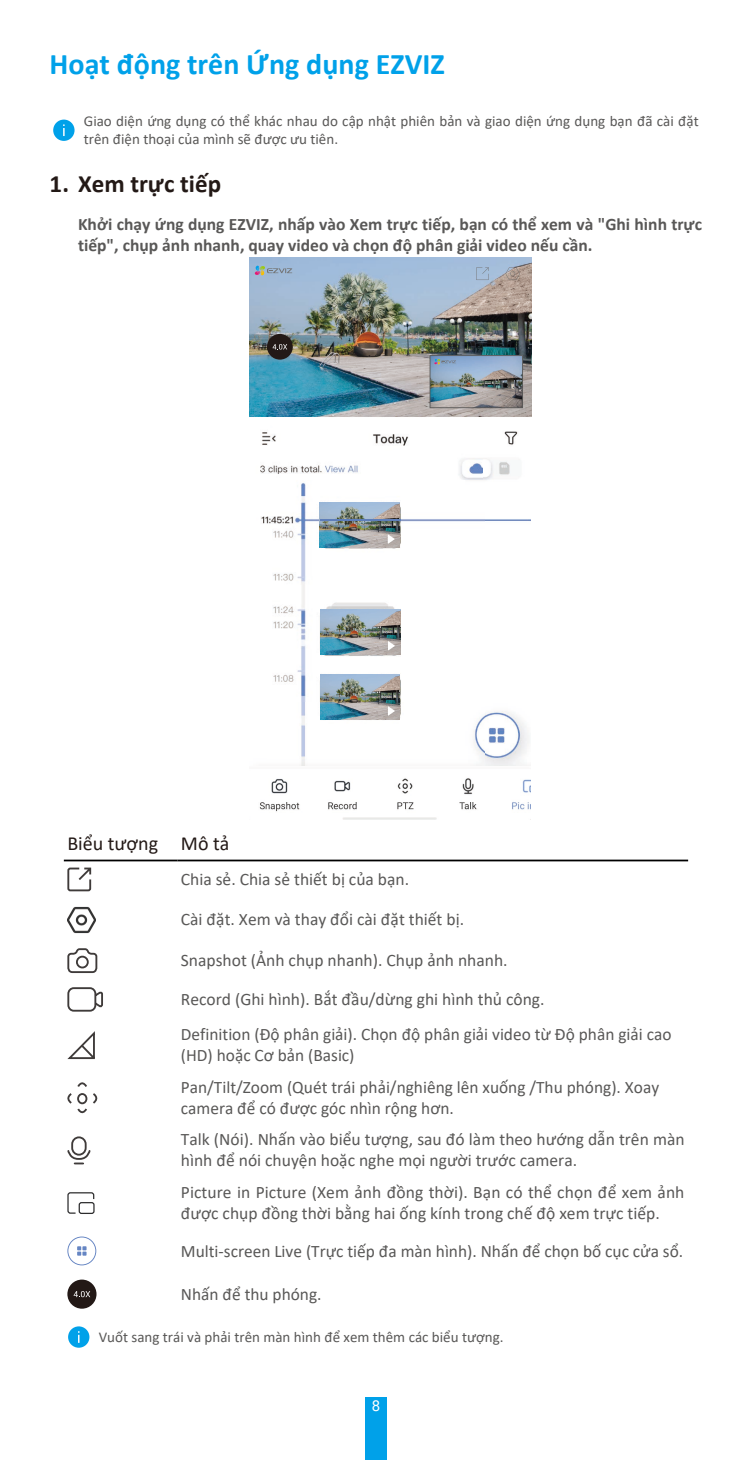
<style>
.page{position:relative;width:752px;height:1460px;background:#fff}
.page>*{position:absolute;margin:0;border:0;box-sizing:border-box;transform-origin:0 0}
.t1{font:700 30px "Calibri";color:#00a1e9}
.t2{font:700 25px "Calibri";color:#231916}
.t3{font:20px "Calibri";color:#231916}
.t4{font:17.5px/31.8px "Calibri";color:#595857}
.t5{font:700 17.5px/21px "Calibri";color:#595857}
.t6{font:15px/18px "Calibri";color:#595857}
.t7{font:15px "Roboto";color:#fff}
</style>
<div class="page">
<div style="left:365px;top:1398px;width:21px;height:62px;background:#00a1e9"></div>
<div style="left:53px;top:120px;width:21px;height:21px;background:#00a1e9;border-radius:50%"></div>
<svg style="left:63px;top:124px;width:2px;height:12px"></svg>
<img style="left:249px;top:416px;width:281px;height:350px">
<img style="left:259px;top:778px;width:271px;height:41px">
<img style="left:249px;top:258px;width:282px;height:158px">
<svg style="left:476px;top:267px;width:12px;height:13px"></svg>
<svg style="left:505px;top:267px;width:14px;height:13px"></svg>
<svg style="left:254px;top:266px;width:38px;height:9px"></svg>
<div style="left:267px;top:334px;width:25px;height:26px;background:#231916;border-radius:50%"></div>
<svg style="left:272px;top:344px;width:15px;height:6px"></svg>
<img style="left:429px;top:355px;width:93px;height:53px">
<img style="left:320px;top:503px;width:79px;height:45px">
<svg style="left:387px;top:534px;width:7px;height:10px"></svg>
<img style="left:320px;top:609px;width:80px;height:45px">
<svg style="left:388px;top:641px;width:6px;height:9px"></svg>
<img style="left:320px;top:675px;width:80px;height:45px">
<svg style="left:388px;top:706px;width:6px;height:10px"></svg>
<hr style="left:320px;top:519px;width:80px;height:2px;background:#5e7eb9">
<hr style="left:64px;top:860px;width:113px;height:1px;background:#000">
<hr style="left:177px;top:860px;width:510px;height:1px;background:#000">
<svg style="left:67px;top:867px;width:25px;height:25px"></svg>
<img style="left:67px;top:906px;width:28px;height:28px">
<svg style="left:67px;top:948px;width:31px;height:25px"></svg>
<svg style="left:67px;top:987px;width:36px;height:25px"></svg>
<svg style="left:67px;top:1031px;width:28px;height:29px"></svg>
<svg style="left:67px;top:1082px;width:31px;height:32px"></svg>
<div style="left:71px;top:1136px;width:16px;height:20px;border:2px solid #3f3b3a;border-radius:7px"></div>
<svg style="left:67px;top:1149px;width:24px;height:16px"></svg>
<svg style="left:67px;top:1192px;width:28px;height:22px"></svg>
<svg style="left:67px;top:1236px;width:29px;height:29px"></svg>
<div style="left:68px;top:1237px;width:27px;height:27px;background:#fff;border-radius:50%"></div>
<svg style="left:77px;top:1246px;width:9px;height:10px"></svg>
<div style="left:67px;top:1279px;width:29px;height:30px;background:#231916;border-radius:50%"></div>
<svg style="left:74px;top:1291px;width:16px;height:6px"></svg>
<div style="left:68px;top:1326px;width:21px;height:22px;background:#00a1e9;border-radius:50%"></div>
<h1 class="t1" style="left:50px;top:43px;width:396px">Hoạt động trên Ứng dụng EZVIZ</h1>
<p class="t6" style="left:84px;top:112px;width:616px">Giao diện ứng dụng có thể khác nhau do cập nhật phiên bản và giao diện ứng dụng bạn đã cài đặt trên điện thoại của mình sẽ được ưu tiên.</p>
<h2 class="t2" style="left:50px;top:166px;width:173px">1. Xem trực tiếp</h2>
<p class="t5" style="left:78px;top:213px;width:625px">Khởi chạy ứng dụng EZVIZ, nhấp vào Xem trực tiếp, bạn có thể xem và "Ghi hình trực tiếp", chụp ảnh nhanh, quay video và chọn độ phân giải video nếu cần.</p>
<p class="t3" style="left:67px;top:829px;width:163px">Biểu tượng Mô tả</p>
<p class="t4" style="left:181px;top:863px;width:229px">Chia sẻ. Chia sẻ thiết bị của bạn.</p>
<p class="t4" style="left:181px;top:903px;width:284px">Cài đặt. Xem và thay đổi cài đặt thiết bị.</p>
<p class="t4" style="left:181px;top:944px;width:328px">Snapshot (Ảnh chụp nhanh). Chụp ảnh nhanh.</p>
<p class="t4" style="left:181px;top:981px;width:492px;line-height:35.2px">Record (Ghi hình). Bắt đầu/dừng ghi hình thủ công.<br>Definition (Độ phân giải). Chọn độ phân giải video từ Độ phân giải cao</p>
<p class="t4" style="left:181px;top:1039px;width:479px">(HD) hoặc Cơ bản (Basic)<br>Pan/Tilt/Zoom (Quét trái phải/nghiêng lên xuống /Thu phóng). Xoay</p>
<p class="t4" style="left:181px;top:1092px;width:505px">camera để có được góc nhìn rộng hơn.<br>Talk (Nói). Nhấn vào biểu tượng, sau đó làm theo hướng dẫn trên màn</p>
<p class="t4" style="left:181px;top:1144px;width:505px">hình để nói chuyện hoặc nghe mọi người trước camera.<br>Picture in Picture (Xem ảnh đồng thời). Bạn có thể chọn để xem ảnh</p>
<p class="t4" style="left:181px;top:1194px;width:503px;line-height:37.2px">được chụp đồng thời bằng hai ống kính trong chế độ xem trực tiếp.<br>Multi-screen Live (Trực tiếp đa màn hình). Nhấn để chọn bố cục cửa sổ.</p>
<p class="t4" style="left:181px;top:1277px;width:142px">Nhấn để thu phóng.</p>
<p class="t6" style="left:99px;top:1327px;width:406px">Vuốt sang trái và phải trên màn hình để xem thêm các biểu tượng.</p>
<p class="t7" style="left:371px;top:1395px;width:10px">8</p>
</div>
